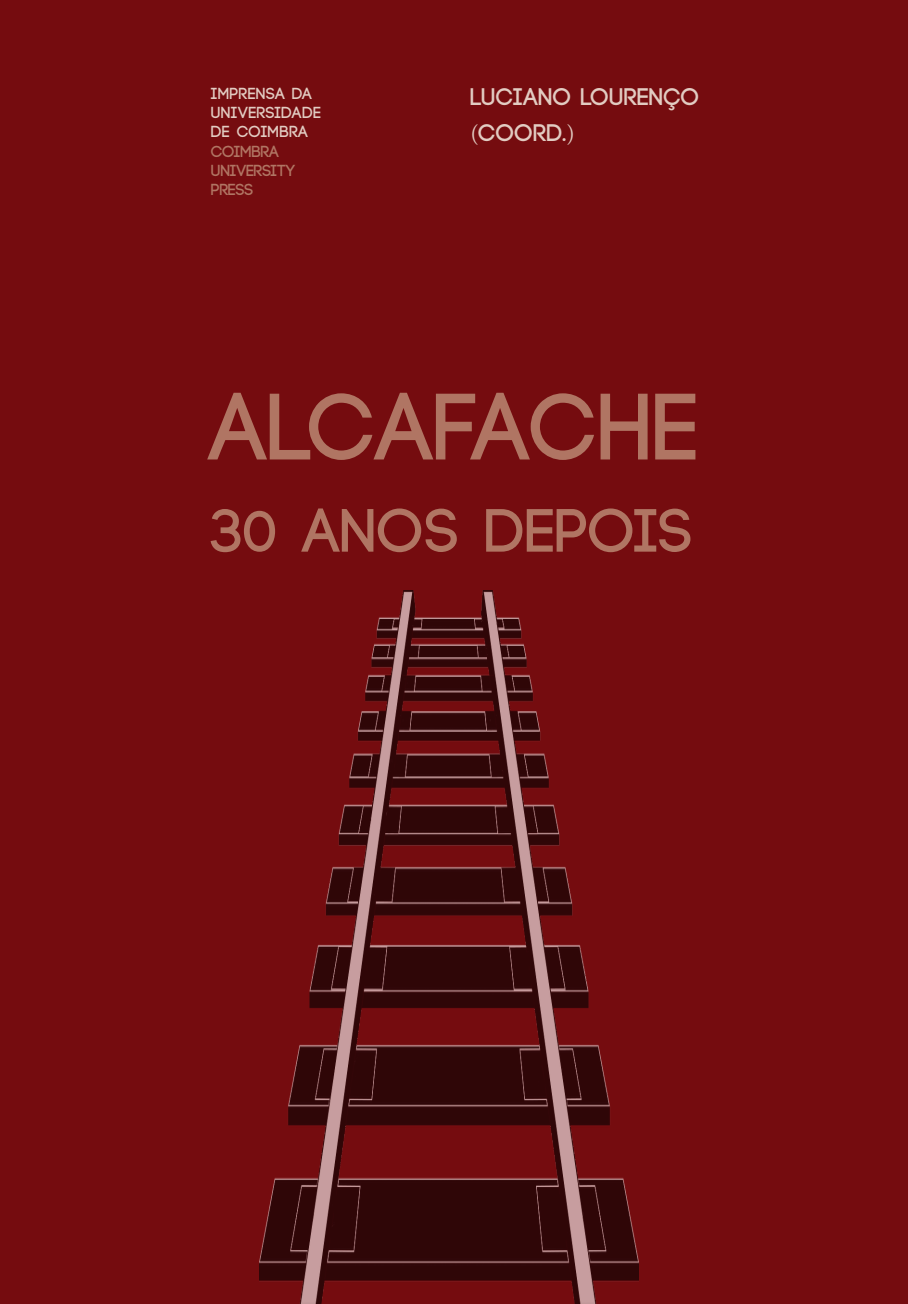
<style>
.page{position:relative;width:908px;height:1304px;background:#fff}
.page>*{position:absolute;margin:0;border:0;box-sizing:border-box;transform-origin:0 0}
.t1{font:700 94.2px "Code";letter-spacing:.02em;color:#b07563}
.t2{font:700 60.8px "Code";letter-spacing:.02em;color:#b07563}
.t3{font:700 24px/36px "Code";letter-spacing:.02em;color:#e2ccc2}
.t4{font:700 16px/19.2px "Code";letter-spacing:.025em;color:#e2ccc2}
.s1{color:#b07563}
.s2{font-family:"Adobe Garamond";font-weight:400}
</style>
<div class="page">
<div style="left:0;top:0;width:907px;height:1304px;background:#750c0f"></div>
<img style="left:259px;top:591px;width:379px;height:713px">
<p class="t4" style="left:211px;top:84px;width:111px">IMPRENSA DA<br>UNIVERSIDADE<br>DE COIMBRA<br><span class="s1">COIMBRA<br>UNIVERSITY<br>PRESS</span></p>
<p class="t3" style="left:470px;top:79px;width:230px">LUCIANO LOURENÇO <span class="s2">(</span>COORD.<span class="s2">)</span></p>
<p class="t1" style="left:211px;top:379px;width:488px">ALCAFACHE</p>
<p class="t2" style="left:211px;top:500px;width:483px">30 ANOS DEPOIS</p>
</div>
